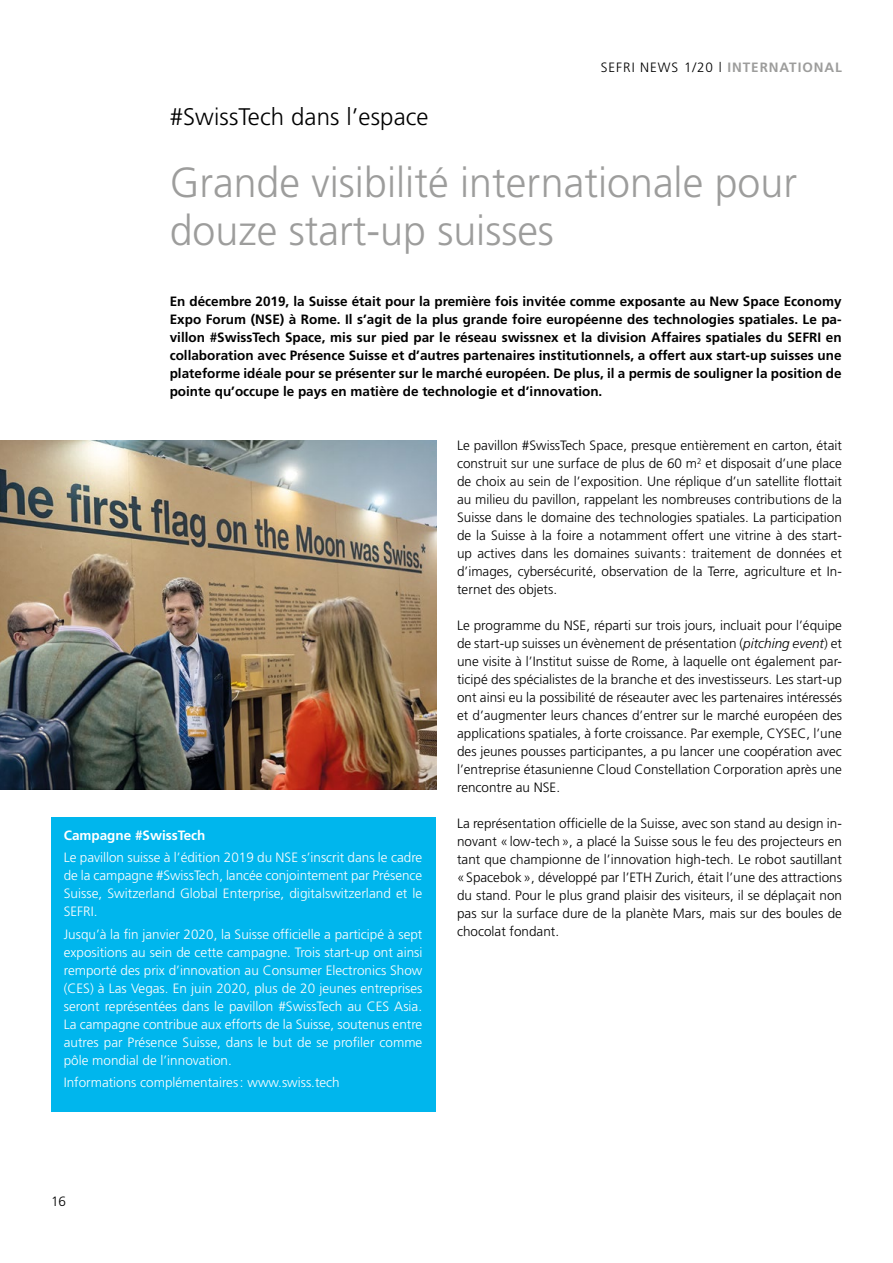
<style>
.page{position:relative;width:893px;height:1263px;background:#fff}
.page>*{position:absolute;margin:0;border:0;box-sizing:border-box;transform-origin:0 0}
.t1{font:300 42px/48px "Frutiger LT Std";color:#9d9d9c}
.t2{font:300 24px "Frutiger LT Std";letter-spacing:.005em;color:#000}
.t3{font:300 13.5px/18px "Frutiger LT Std";color:#000;text-align:justify}
.t4{font:300 13.5px "Frutiger LT Std";color:#fff}
.t5{font:700 13.5px/18px "Frutiger LT Std";color:#000;text-align:justify}
.t6{font:300 13.5px "Frutiger LT Std";letter-spacing:.07em;color:#000}
.t7{font:700 13.5px "Frutiger LT Std";color:#fff}
.s1{font-weight:700;color:#9d9d9c}
.s2{font-style:italic}
</style>
<div class="page">
<div style="left:51px;top:817px;width:384px;height:294px;background:#00b6ed"></div>
<img style="left:0;top:441px;width:436px;height:348px">
<p class="t6" style="left:601px;top:60px;width:243px">SEFRI NEWS 1/20 l <span class="s1">INTERNATIONAL</span></p>
<p class="t2" style="left:170px;top:103px;width:260px">#SwissTech dans l’espace</p>
<h1 class="t1" style="left:170px;top:159px;width:629px">Grande visibilité internationale pour douze start-up suisses</h1>
<p class="t5" style="left:170px;top:292px;width:673px">En décembre 2019, la Suisse était pour la première fois invitée comme exposante au New Space Economy Expo Forum (NSE) à Rome. Il s’agit de la plus grande foire européenne des technologies spatiales. Le pa&shy;villon #SwissTech Space, mis sur pied par le réseau swissnex et la division Affaires spatiales du SEFRI en collaboration avec Présence Suisse et d’autres partenaires institutionnels, a offert aux start-up suisses une plateforme idéale pour se présenter sur le marché européen. De plus, il a permis de souligner la position de pointe qu’occupe le pays en matière de technologie et d’innovation.</p>
<p class="t3" style="left:457px;top:437px;width:386px">Le pavillon #SwissTech Space, presque entièrement en carton, était construit sur une surface de plus de 60 m<sup>2</sup> et disposait d’une place de choix au sein de l’exposition. Une réplique d’un satellite flottait au milieu du pavillon, rappelant les nombreuses contributions de la Suisse dans le domaine des technologies spatiales. La participation de la Suisse à la foire a notamment offert une vitrine à des start&shy;up actives dans les domaines suivants: traitement de données et d’images, cybersécurité, observation de la Terre, agriculture et In&shy;ternet des objets.</p>
<p class="t3" style="left:457px;top:617px;width:386px">Le programme du NSE, réparti sur trois jours, incluait pour l’équipe de start-up suisses un évènement de présentation (<span class="s2">pitching event</span>) et une visite à l’Institut suisse de Rome, à laquelle ont également par&shy;ticipé des spécialistes de la branche et des investisseurs. Les start-up ont ainsi eu la possibilité de réseauter avec les partenaires intéressés et d’augmenter leurs chances d’entrer sur le marché européen des applications spatiales, à forte croissance. Par exemple, CYSEC, l’une des jeunes pousses participantes, a pu lancer une coopération avec l’entreprise étasunienne Cloud Constellation Corporation après une rencontre au NSE.</p>
<p class="t3" style="left:457px;top:815px;width:386px">La représentation officielle de la Suisse, avec son stand au design in-</p>
<p class="t7" style="left:64px;top:827px;width:143px">Campagne #SwissTech</p>
<p class="t3" style="left:457px;top:833px;width:386px">novant «low-tech», a placé la Suisse sous le feu des projecteurs en</p>
<p class="t4" style="left:64px;top:850px;width:360px">Le pavillon suisse à l’édition 2019 du NSE s’inscrit dans le cadre</p>
<p class="t3" style="left:457px;top:851px;width:386px">tant que championne de l’innovation high-tech. Le robot sautillant</p>
<p class="t4" style="left:64px;top:868px;width:360px">de la campagne #SwissTech, lancée conjointement par Présence</p>
<p class="t3" style="left:457px;top:869px;width:386px">«Spacebok», développé par l’ETH Zurich, était l’une des attractions</p>
<p class="t4" style="left:64px;top:886px;width:360px">Suisse, Switzerland Global Enterprise, digitalswitzerland et le</p>
<p class="t3" style="left:457px;top:887px;width:386px">du stand. Pour le plus grand plaisir des visiteurs, il se déplaçait non</p>
<p class="t4" style="left:64px;top:904px;width:35px">SEFRI.</p>
<p class="t3" style="left:457px;top:905px;width:386px">pas sur la surface dure de la planète Mars, mais sur des boules de</p>
<p class="t4" style="left:64px;top:926px;width:360px">Jusqu’à la fin janvier 2020, la Suisse officielle a participé à sept</p>
<p class="t3" style="left:457px;top:923px;width:104px">chocolat fondant.</p>
<p class="t4" style="left:64px;top:944px;width:360px">expositions au sein de cette campagne. Trois start-up ont ainsi</p>
<p class="t4" style="left:64px;top:962px;width:360px">remporté des prix d’innovation au Consumer Electronics Show</p>
<p class="t4" style="left:64px;top:980px;width:360px">(CES) à Las Vegas. En juin 2020, plus de 20 jeunes entreprises</p>
<p class="t4" style="left:64px;top:998px;width:360px">seront représentées dans le pavillon #SwissTech au CES Asia.</p>
<p class="t4" style="left:64px;top:1016px;width:360px">La campagne contribue aux efforts de la Suisse, soutenus entre</p>
<p class="t4" style="left:64px;top:1034px;width:360px">autres par Présence Suisse, dans le but de se profiler comme</p>
<p class="t4" style="left:64px;top:1052px;width:170px">pôle mondial de l’innovation.</p>
<p class="t4" style="left:64px;top:1074px;width:277px">Informations complémentaires: www.swiss.tech</p>
<p class="t3" style="left:51px;top:1193px;width:17px">16</p>
</div>
